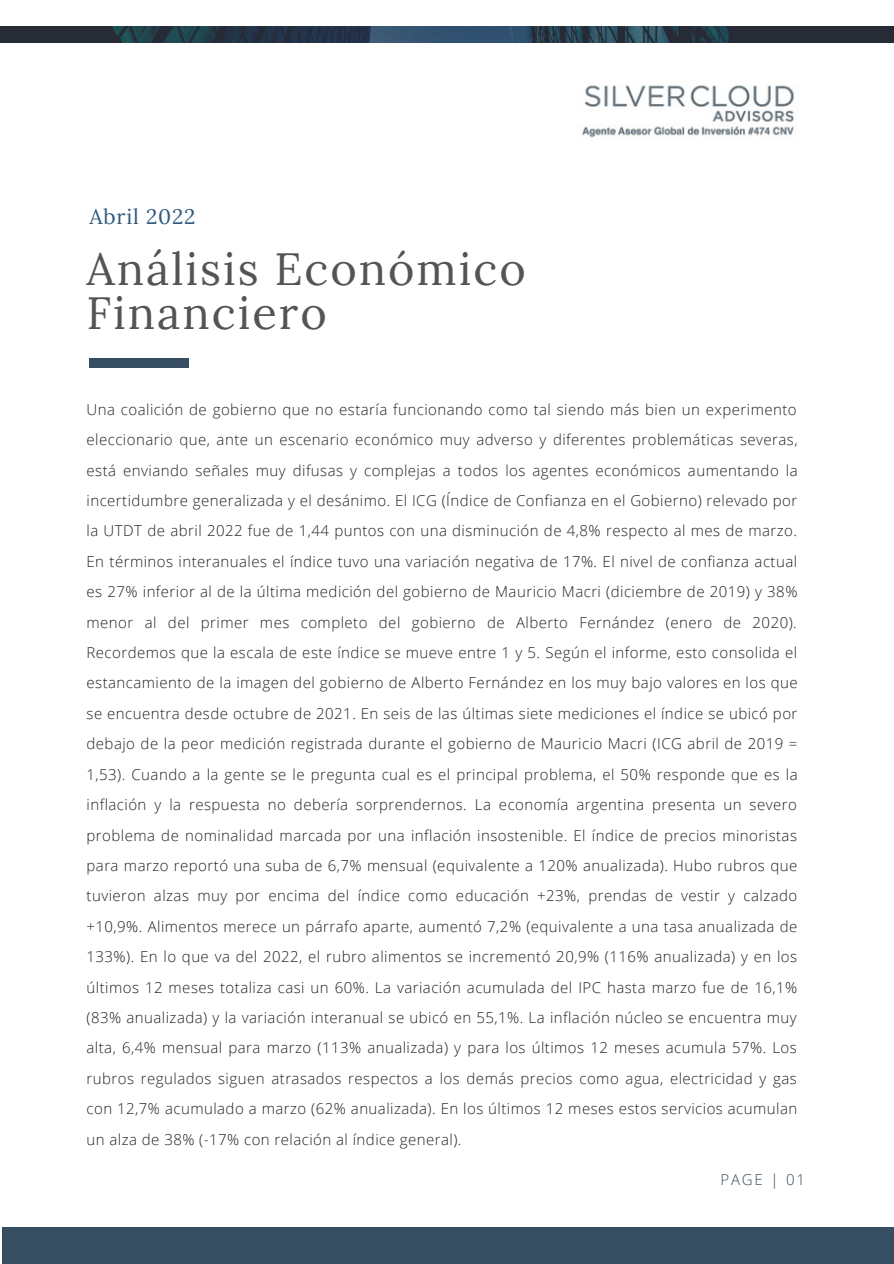
<style>
.page{position:relative;width:894px;height:1264px;background:#fff}
.page>*{position:absolute;margin:0;border:0;box-sizing:border-box;transform-origin:0 0}
.t1{font:45px/44px "Lora";letter-spacing:.045em;color:#545454}
.t2{font:21px "Lora";letter-spacing:.04em;color:#315a80}
.t3{font:300 15px/30.5px "Open Sans";letter-spacing:.03em;color:#222;text-align:justify}
.t4{font:300 15px "Open Sans";letter-spacing:.12em;color:#364d62}
</style>
<div class="page">
<div style="left:89px;top:359px;width:99px;height:9px;background:#364d62"></div>
<img style="left:582px;top:85px;width:213px;height:53px">
<img style="left:0;top:27px;width:893px;height:16px">
<div style="left:2px;top:1227px;width:891px;height:36px;background:#364d62"></div>
<p class="t2" style="left:89px;top:203px;width:108px">Abril 2022</p>
<p class="t1" style="left:86px;top:246px;width:440px">Análisis Económico<br>Financiero</p>
<p class="t3" style="left:86px;top:393px;width:712px">Una coalición de gobierno que no estaría funcionando como tal siendo más bien un experimento eleccionario que, ante un escenario económico muy adverso y diferentes problemáticas severas, está enviando señales muy difusas y complejas a todos los agentes económicos aumentando la incertidumbre generalizada y el desánimo. El ICG (Índice de Confianza en el Gobierno) relevado por la UTDT de abril 2022 fue de 1,44 puntos con una disminución de 4,8% respecto al mes de marzo.<br>En términos interanuales el índice tuvo una variación negativa de 17%. El nivel de confianza actual es 27% inferior al de la última medición del gobierno de Mauricio Macri (diciembre de 2019) y 38% menor al del primer mes completo del gobierno de Alberto Fernández (enero de 2020).<br>Recordemos que la escala de este índice se mueve entre 1 y 5. Según el informe, esto consolida el estancamiento de la imagen del gobierno de Alberto Fernández en los muy bajo valores en los que se encuentra desde octubre de 2021. En seis de las últimas siete mediciones el índice se ubicó por debajo de la peor medición registrada durante el gobierno de Mauricio Macri (ICG abril de 2019 = 1,53). Cuando a la gente se le pregunta cual es el principal problema, el 50% responde que es la inflación y la respuesta no debería sorprendernos. La economía argentina presenta un severo problema de nominalidad marcada por una inflación insostenible. El índice de precios minoristas para marzo reportó una suba de 6,7% mensual (equivalente a 120% anualizada). Hubo rubros que tuvieron alzas muy por encima del índice como educación +23%, prendas de vestir y calzado +10,9%. Alimentos merece un párrafo aparte, aumentó 7,2% (equivalente a una tasa anualizada de 133%). En lo que va del 2022, el rubro alimentos se incrementó 20,9% (116% anualizada) y en los últimos 12 meses totaliza casi un 60%. La variación acumulada del IPC hasta marzo fue de 16,1% (83% anualizada) y la variación interanual se ubicó en 55,1%. La inflación núcleo se encuentra muy alta, 6,4% mensual para marzo (113% anualizada) y para los últimos 12 meses acumula 57%. Los rubros regulados siguen atrasados respectos a los demás precios como agua, electricidad y gas con 12,7% acumulado a marzo (62% anualizada). En los últimos 12 meses estos servicios acumulan un alza de 38% (-17% con relación al índice general).</p>
<p class="t4" style="left:720px;top:1169px;width:86px">PAGE | 01</p>
</div>
